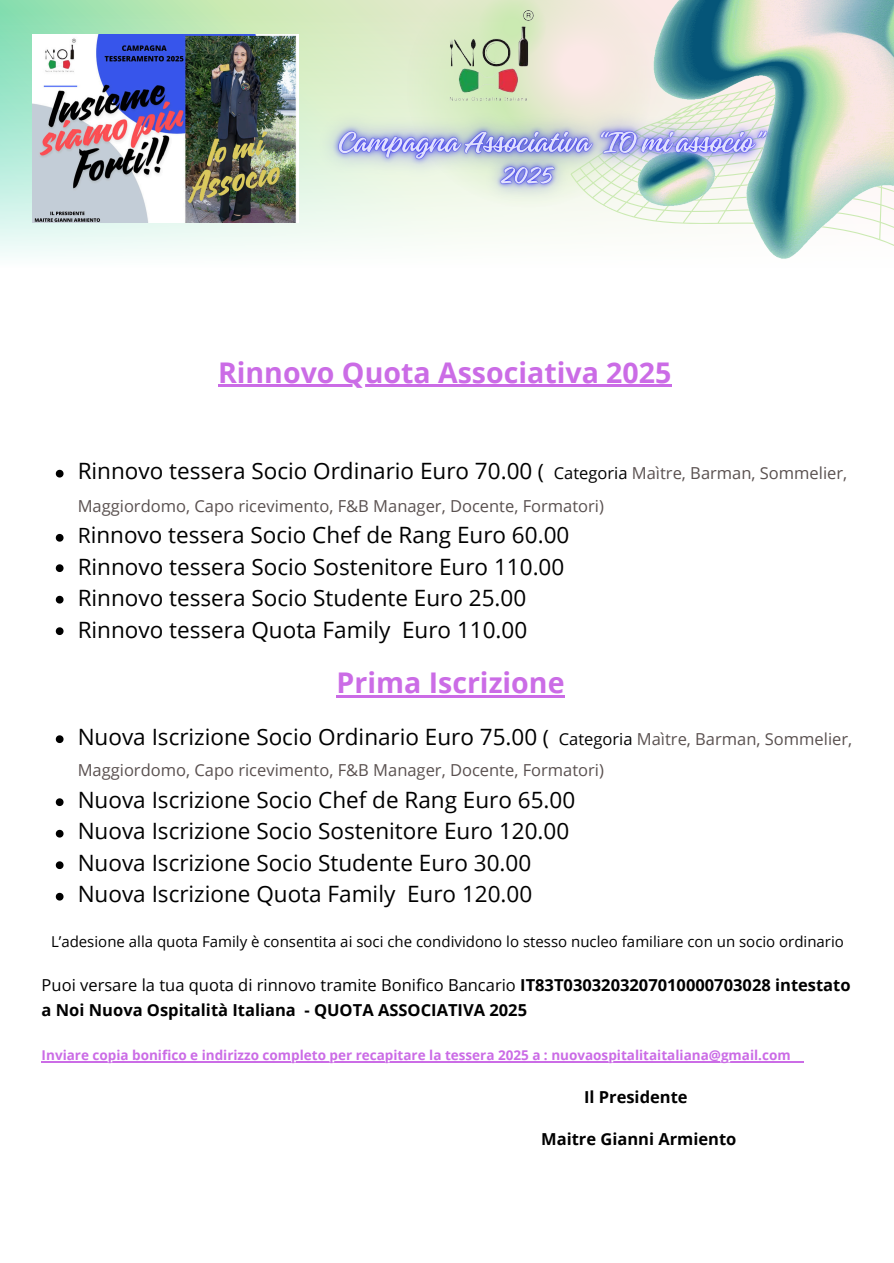
<style>
.page{position:relative;width:894px;height:1263px;background:#fff}
.page>*{position:absolute;margin:0;border:0;box-sizing:border-box;transform-origin:0 0}
.t1{font:700 28.5px "Open Sans";color:#cb6ce6}
.t2{font:22.5px "Open Sans";color:#000}
.t3{font:700 16.5px/24.8px "Open Sans";color:#000}
.t4{font:16.5px "Open Sans";color:#5a5150}
.t5{font:15px "Open Sans";color:#000}
.t6{font:700 13.5px "Open Sans";color:#cb6ce6}
.s1{font-size:21px}
.s2{font-size:16.5px}
.s3{font-size:16.5px;color:#5a5150}
.s4{font-weight:400}
</style>
<div class="page">
<svg style="left:0;top:0;width:564px;height:256px"></svg>
<svg style="left:406px;top:0;width:60px;height:208px"></svg>
<svg style="left:551px;top:0;width:13px;height:78px"></svg>
<svg style="left:564px;top:0;width:70px;height:228px;fill:#f6e8e1"></svg>
<img style="left:634px;top:0;width:259px;height:259px">
<img style="left:420px;top:0;width:131px;height:78px">
<img style="left:33px;top:35px;width:265px;height:188px">
<img style="left:297px;top:78px;width:510px;height:126px">
<img style="left:466px;top:122px;width:122px;height:105px">
<hr style="left:218px;top:385px;width:453px;height:2px;background:#cb6ce6">
<hr style="left:336px;top:695px;width:228px;height:3px;background:#cb6ce6">
<hr style="left:42px;top:1061px;width:761px;height:1px;background:#cb6ce6">
<svg style="left:56px;top:470px;width:7px;height:7px"></svg>
<svg style="left:56px;top:534px;width:7px;height:8px"></svg>
<svg style="left:56px;top:564px;width:7px;height:8px"></svg>
<svg style="left:56px;top:596px;width:7px;height:7px"></svg>
<svg style="left:56px;top:627px;width:7px;height:8px"></svg>
<svg style="left:56px;top:735px;width:7px;height:8px"></svg>
<svg style="left:56px;top:798px;width:7px;height:8px"></svg>
<svg style="left:56px;top:830px;width:7px;height:7px"></svg>
<svg style="left:56px;top:861px;width:7px;height:8px"></svg>
<svg style="left:56px;top:893px;width:7px;height:7px"></svg>
<p class="t1" style="left:218px;top:352px;width:454px">Rinnovo Quota Associativa 2025</p>
<p class="t2" style="left:78px;top:455px;width:770px">Rinnovo tessera Socio Ordinario Euro 70.00 <span class="s1">(</span> <span class="s2">Categoria</span> <span class="s3">Maìtre, Barman, Sommelier,</span></p>
<p class="t4" style="left:78px;top:494px;width:527px">Maggiordomo, Capo ricevimento, F&amp;B Manager, Docente, Formatori)</p>
<p class="t2" style="left:78px;top:519px;width:493px"><span class="s1">R</span>innovo tessera Socio Chef de Rang Euro 60.00</p>
<p class="t2" style="left:78px;top:551px;width:488px">Rinnovo tessera Socio Sostenitore Euro 110.00</p>
<p class="t2" style="left:78px;top:582px;width:450px">Rinnovo tessera Socio Studente Euro 25.00</p>
<p class="t2" style="left:78px;top:614px;width:451px">Rinnovo tessera Quota Family Euro 110.00</p>
<p class="t1" style="left:336px;top:663px;width:229px">Prima Iscrizione</p>
<p class="t2" style="left:78px;top:721px;width:775px">Nuova Iscrizione Socio Ordinario Euro 75.00 <span class="s1">(</span> <span class="s2">Categoria</span> <span class="s3">Maìtre, Barman, Sommelier,</span></p>
<p class="t4" style="left:78px;top:759px;width:527px">Maggiordomo, Capo ricevimento, F&amp;B Manager, Docente, Formatori)</p>
<p class="t2" style="left:78px;top:784px;width:499px">Nuova Iscrizione Socio Chef de Rang Euro 65.00</p>
<p class="t2" style="left:78px;top:815px;width:493px">Nuova Iscrizione Socio Sostenitore Euro 120.00</p>
<p class="t2" style="left:78px;top:847px;width:455px">Nuova Iscrizione Socio Studente Euro 30.00</p>
<p class="t2" style="left:78px;top:878px;width:456px">Nuova Iscrizione Quota Family Euro 120.00</p>
<p class="t5" style="left:51px;top:931px;width:794px">L’adesione alla quota Family è consentita ai soci che condividono lo stesso nucleo familiare con un socio ordinario</p>
<p class="t3" style="left:42px;top:972px;width:810px"><span class="s4">Puoi versare la tua quota di rinnovo tramite Bonifi co Bancario</span> IT83T0303203207010000703028 intestato a Noi Nuova Ospitalità Italiana - QUOTA ASSOCIATIVA 2025</p>
<p class="t6" style="left:42px;top:1045px;width:759px">Inviare copia bonifico e indirizzo completo per recapitare la tessera 2025 a : nuovaospitalitaitaliana@gmail.com _</p>
<p class="t3" style="left:584px;top:1084px;width:105px">Il Presidente</p>
<p class="t3" style="left:541px;top:1126px;width:197px">Maitre Gianni Armiento</p>
</div>
